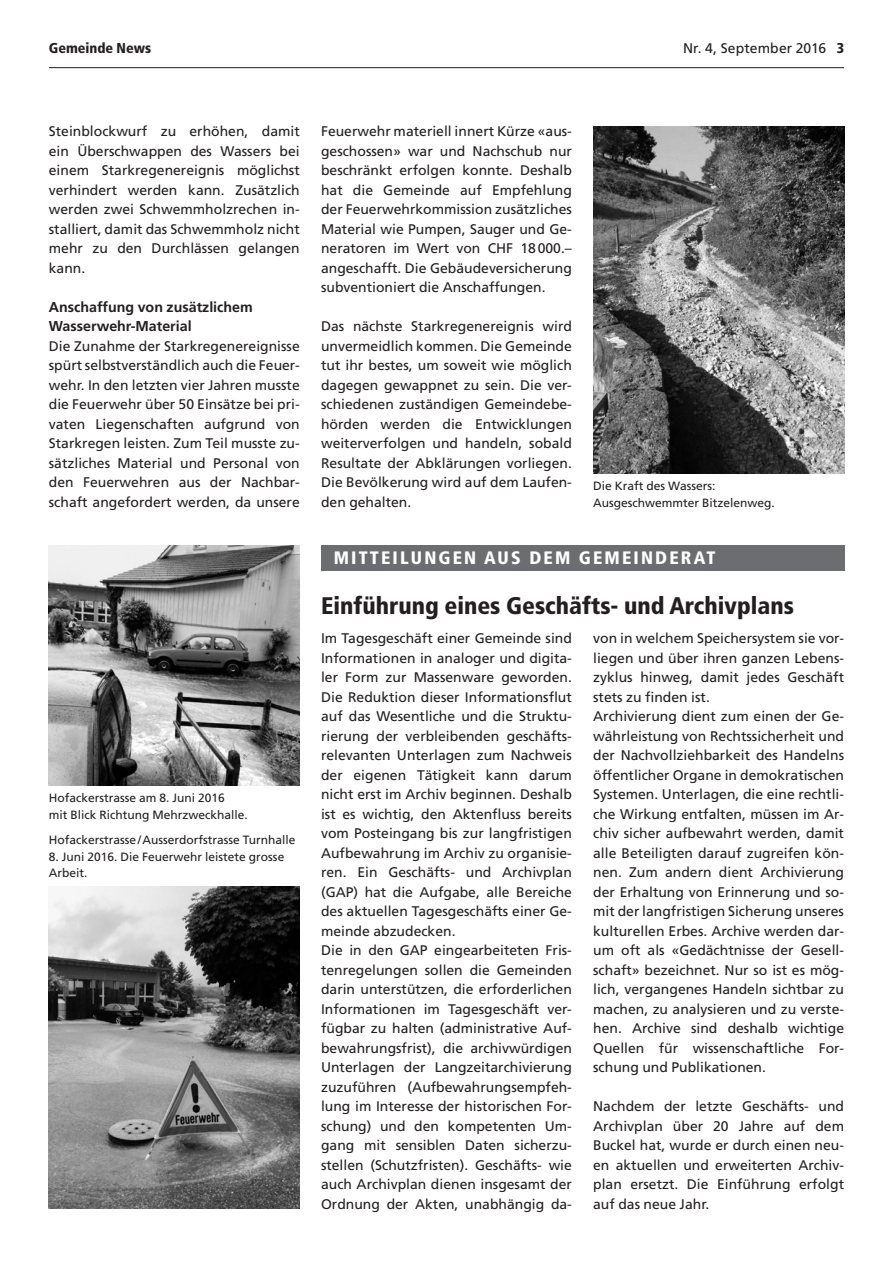
<style>
.page{position:relative;width:893px;height:1263px;background:#fff}
.page>*{position:absolute;margin:0;border:0;box-sizing:border-box;transform-origin:0 0}
.t1{font:900 condensed 24px "Frutiger LT";color:#231f20}
.t2{font:900 condensed 18px "Frutiger LT";letter-spacing:.12em;color:#fff}
.t3{font:700 14.25px/19.5px "Frutiger LT";color:#231f20}
.t4{font:900 condensed 14.25px "Frutiger LT";color:#231f20}
.t5{font:13.95px/19.5px "Frutiger LT";color:#231f20;text-align:justify}
.t6{font:12px/16.5px "Frutiger LT";color:#231f20}
.s1{font-weight:900;font-stretch:condensed;font-size:14.25px}
</style>
<div class="page">
<hr style="left:49px;top:67px;width:795px;height:1px;background:#231f20">
<img style="left:593px;top:126px;width:251px;height:347px">
<img style="left:49px;top:546px;width:251px;height:240px">
<img style="left:49px;top:887px;width:251px;height:322px">
<div style="left:321px;top:546px;width:523px;height:25px;background:#6c6d70"></div>
<p class="t4" style="left:49px;top:40px;width:104px">Gemeinde News</p>
<p class="t5" style="left:683px;top:39px;width:163px">Nr. 4, September 2016 <span class="s1">3</span></p>
<p class="t5" style="left:49px;top:122px;width:252px">Steinblockwurf zu erhöhen, damit ein Überschwappen des Wassers bei einem Starkregenereignis möglichst verhindert werden kann. Zusätzlich werden zwei Schwemmholzrechen in&shy;stalliert, damit das Schwemmholz nicht mehr zu den Durchlässen gelangen kann.</p>
<p class="t3" style="left:49px;top:297px;width:205px">Anschaffung von zusätzlichem<br>Wasserwehr-Material</p>
<p class="t5" style="left:49px;top:336px;width:252px">Die Zunahme der Starkregenereignisse spürt selbstverständlich auch die Feuer&shy;wehr. In den letzten vier Jahren musste die Feuerwehr über 50 Einsätze bei pri&shy;vaten Liegenschaften aufgrund von Starkregen leisten. Zum Teil musste zu&shy;sätzliches Material und Personal von den Feuerwehren aus der Nachbar&shy;schaft angefordert werden, da unsere</p>
<p class="t6" style="left:49px;top:790px;width:201px">Hofackerstrasse am 8. Juni 2016<br>mit Blick Richtung Mehrzweckhalle.</p>
<p class="t6" style="left:49px;top:832px;width:248px">Hofackerstrasse/Ausserdorfstrasse Turnhalle</p>
<p class="t6" style="left:49px;top:848px;width:237px">8. Juni 2016. Die Feuerwehr leistete grosse<br>Arbeit.</p>
<p class="t5" style="left:321px;top:122px;width:252px">Feuerwehr materiell innert Kürze «aus&shy;geschossen» war und Nachschub nur beschränkt erfolgen konnte. Deshalb hat die Gemeinde auf Empfehlung der Feuerwehrkommission zusätzliches Material wie Pumpen, Sauger und Ge&shy;neratoren im Wert von CHF 18000.– angeschafft. Die Gebäudeversicherung subventioniert die Anschaffungen.</p>
<p class="t5" style="left:321px;top:317px;width:252px">Das nächste Starkregenereignis wird unvermeidlich kommen. Die Gemeinde tut ihr bestes, um soweit wie möglich dagegen gewappnet zu sein. Die ver&shy;schiedenen zuständigen Gemeindebe&shy;hörden werden die Entwicklungen weiterverfolgen und handeln, sobald Resultate der Abklärungen vorliegen.<br>Die Bevölkerung wird auf dem Laufen&shy;den gehalten.</p>
<p class="t6" style="left:593px;top:478px;width:183px">Die Kraft des Wassers:<br>Ausgeschwemmter Bitzelenweg.</p>
<p class="t2" style="left:334px;top:547px;width:383px">MITTEILUNGEN AUS DEM GEMEINDERAT</p>
<h1 class="t1" style="left:321px;top:591px;width:474px">Einführung eines Geschäfts- und Archivplans</h1>
<p class="t5" style="left:321px;top:629px;width:252px;text-align:left">Im Tagesgeschäft einer Gemeinde sind Informationen in analoger und digita&shy;ler Form zur Massenware geworden.<br>Die Reduktion dieser Informationsflut auf das Wesentliche und die Struktu&shy;rierung der verbleibenden geschäfts&shy;relevanten Unterlagen zum Nachweis der eigenen Tätigkeit kann darum nicht erst im Archiv beginnen. Deshalb ist es wichtig, den Aktenfluss bereits vom Posteingang bis zur langfristigen Aufbewahrung im Archiv zu organisie&shy;ren. Ein Geschäfts- und Archivplan (GAP) hat die Aufgabe, alle Bereiche des aktuellen Tagesgeschäfts einer Ge&shy;meinde abzudecken.<br>Die in den GAP eingearbeiteten Fris&shy;tenregelungen sollen die Gemeinden darin unterstützen, die erforderlichen Informationen im Tagesgeschäft ver&shy;fügbar zu halten (administrative Auf&shy;bewahrungsfrist), die archivwürdigen Unterlagen der Langzeitarchivierung zuzuführen (Aufbewahrungsempfeh&shy;lung im Interesse der historischen For&shy;schung) und den kompetenten Um&shy;gang mit sensiblen Daten sicherzu&shy;stellen (Schutzfristen). Geschäfts- wie auch Archivplan dienen insgesamt der Ordnung der Akten, unabhängig da-</p>
<p class="t5" style="left:593px;top:629px;width:252px;text-align:left">von in welchem Speichersystem sie vor&shy;liegen und über ihren ganzen Lebens&shy;zyklus hinweg, damit jedes Geschäft stets zu finden ist.<br>Archivierung dient zum einen der Ge&shy;währleistung von Rechtssicherheit und der Nachvollziehbarkeit des Handelns öffentlicher Organe in demokratischen Systemen. Unterlagen, die eine rechtli&shy;che Wirkung entfalten, müssen im Ar&shy;chiv sicher aufbewahrt werden, damit alle Beteiligten darauf zugreifen kön&shy;nen. Zum andern dient Archivierung der Erhaltung von Erinnerung und so&shy;mit der langfristigen Sicherung unseres kulturellen Erbes. Archive werden dar&shy;um oft als «Gedächtnisse der Gesell&shy;schaft» bezeichnet. Nur so ist es mög&shy;lich, vergangenes Handeln sichtbar zu machen, zu analysieren und zu verste&shy;hen. Archive sind deshalb wichtige Quellen für wissenschaftliche For&shy;schung und Publikationen.</p>
<p class="t5" style="left:593px;top:1097px;width:252px">Nachdem der letzte Geschäfts- und Archivplan über 20 Jahre auf dem Buckel hat, wurde er durch einen neu&shy;en aktuellen und erweiterten Archiv&shy;plan ersetzt. Die Einführung erfolgt auf das neue Jahr.</p>
</div>
